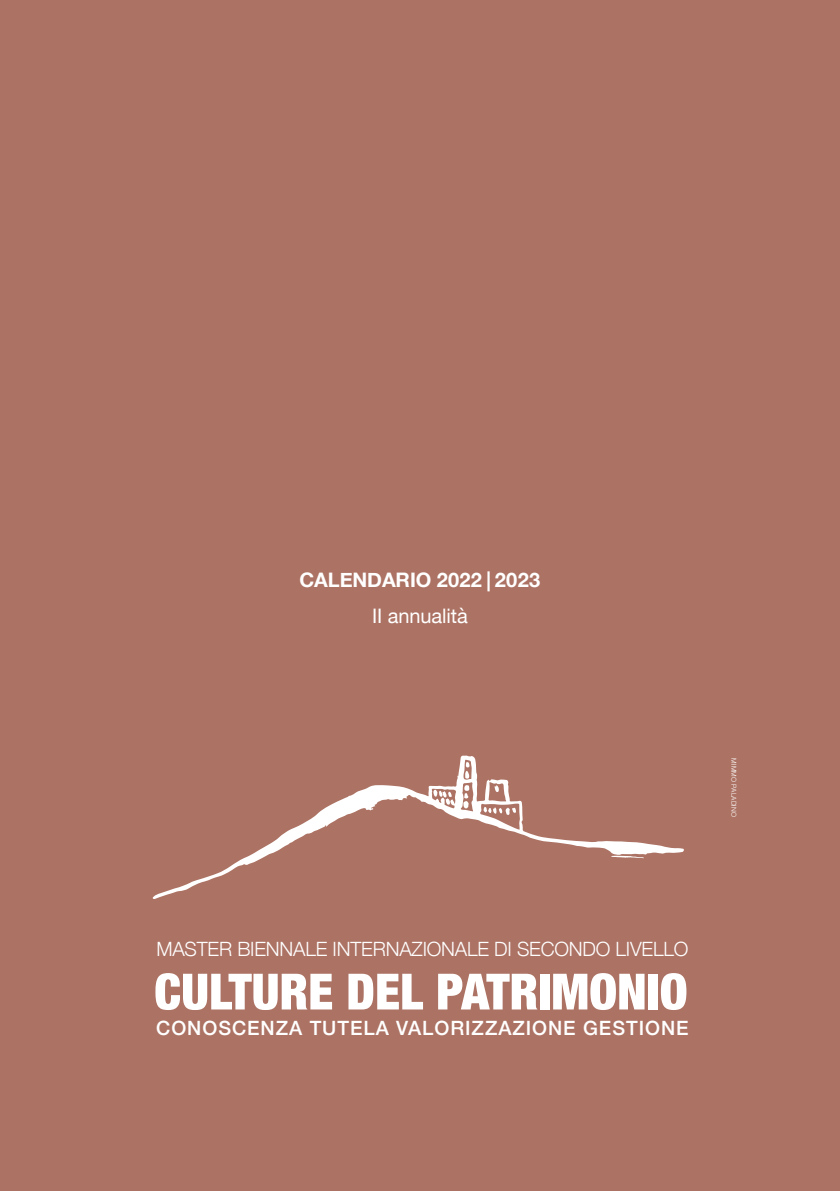
<style>
.page{position:relative;width:840px;height:1191px;background:#fff}
.page>*{position:absolute;margin:0;border:0;box-sizing:border-box;transform-origin:0 0}
.t1{font:900 condensed 50px "Helvetica Neue";color:#fff}
.t2{font:700 20px "Helvetica Neue";letter-spacing:-.005em;color:#fff}
.t3{font:20px "Helvetica Neue";letter-spacing:-.005em;color:#fff}
.t4{font:300 19.6px "Helvetica Neue";letter-spacing:-.01em;color:#fff}
.t5{font:500 19.6px "Helvetica Neue";letter-spacing:.05em;color:#fff}
.t6{font:300 6.8px "Helvetica Neue";letter-spacing:.02em;color:#fff}
</style>
<div class="page">
<div style="left:0;top:0;width:839px;height:1191px;background:#ac7263"></div>
<svg style="left:152px;top:755px;width:531px;height:144px"></svg>
<p class="t2" style="left:299px;top:564px;width:242px">CALENDARIO 2022 | 2023</p>
<p class="t3" style="left:372px;top:601px;width:97px">II annualità</p>
<p class="t6" style="left:738px;top:758px;width:60px;rotate:90deg">MIMMO PALADINO</p>
<p class="t4" style="left:156px;top:933px;width:533px">MASTER BIENNALE INTERNAZIONALE DI SECONDO LIVELLO</p>
<h1 class="t1" style="left:154px;top:950px;width:534px">CULTURE DEL PATRIMONIO</h1>
<p class="t5" style="left:156px;top:1012px;width:533px">CONOSCENZA TUTELA VALORIZZAZIONE GESTIONE</p>
</div>
